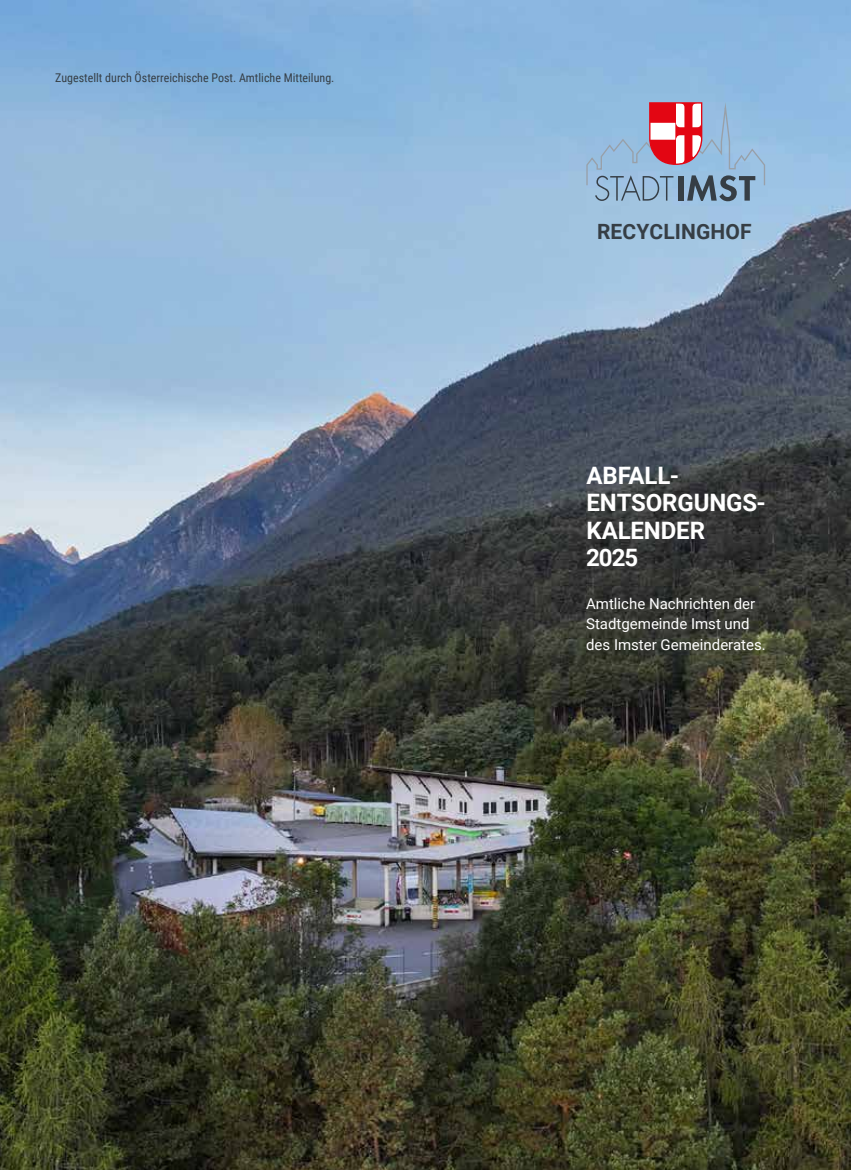
<style>
.page{position:relative;width:851px;height:1170px;background:#fff}
.page>*{position:absolute;margin:0;border:0;box-sizing:border-box;transform-origin:0 0}
.t1{font:700 24px/27.2px "Roboto";letter-spacing:-.005em;color:#fff}
.t2{font:700 21px "Roboto";letter-spacing:.005em;color:#363e45}
.t3{font:15px/20.2px "Roboto";color:#fff}
.t4{font:12px "Roboto Condensed";color:#363e45}
</style>
<div class="page">
<img style="left:0;top:0;width:850px;height:1169px">
<svg style="left:585px;top:96px;width:180px;height:105px"></svg>
<p class="t4" style="left:55px;top:70px;width:280px">Zugestellt durch Österreichische Post. Amtliche Mitteilung.</p>
<h2 class="t2" style="left:597px;top:217px;width:156px">RECYCLINGHOF</h2>
<h1 class="t1" style="left:586px;top:461px;width:181px">ABFALL-<br>ENTSORGUNGS-<br>KALENDER<br>2025</h1>
<p class="t3" style="left:586px;top:593px;width:181px">Amtliche Nachrichten der<br>Stadtgemeinde Imst und des Imster Gemeinderates.</p>
</div>
